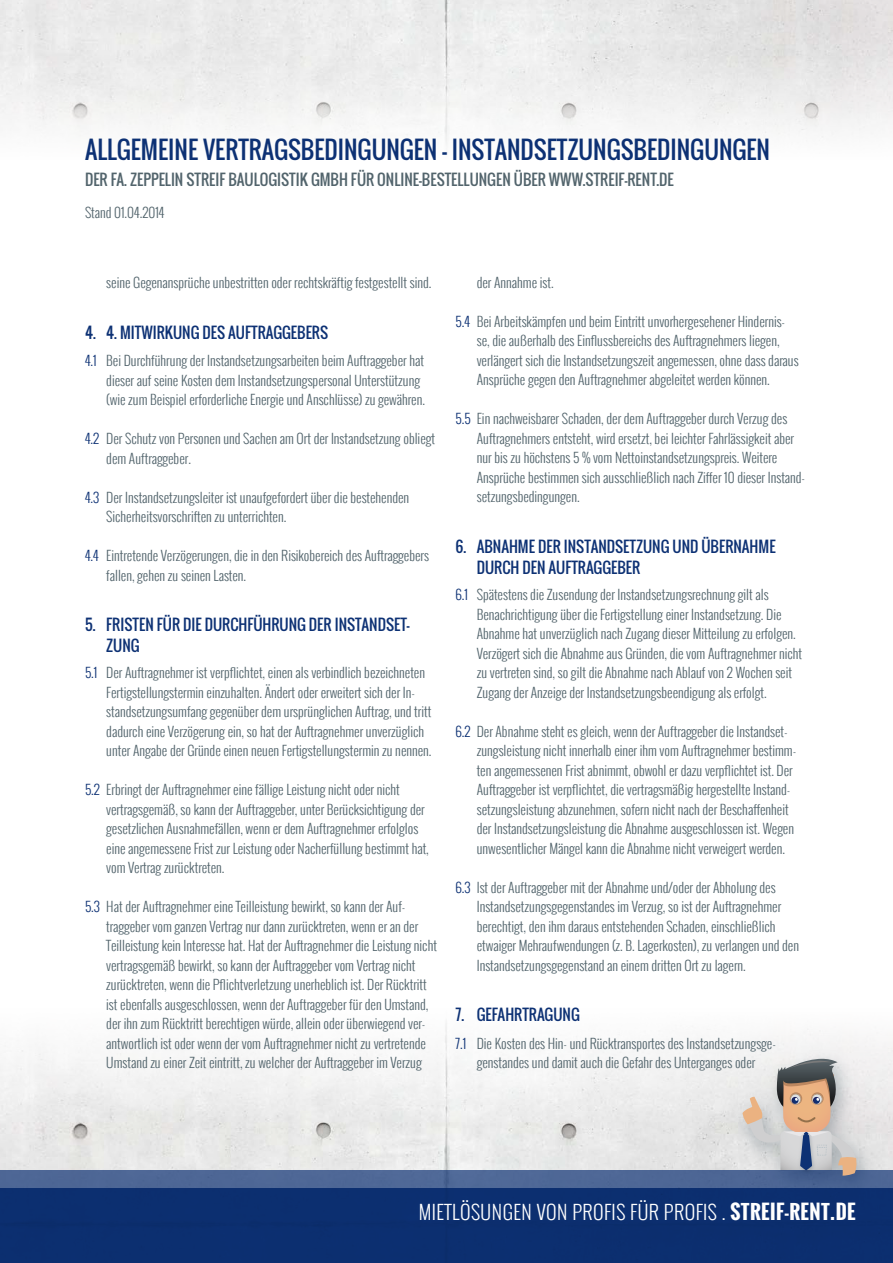
<style>
.page{position:relative;width:893px;height:1263px;background:#fff}
.page>*{position:absolute;margin:0;border:0;box-sizing:border-box;transform-origin:0 0}
.t1{font:24px "Oswald";color:#0d3174}
.t2{font:300 19.5px "Oswald";letter-spacing:.025em;color:#fff}
.t3{font:15px/21px "Oswald";color:#0d3174}
.t4{font:15px "Oswald";color:#52646c}
.t5{font:300 13.5px/19.5px "Oswald";color:#52646c}
.s1{color:#0d3174}
.s2{font-weight:700}
</style>
<div class="page">
<img style="left:0;top:1129px;width:693px;height:41px">
<div style="left:0;top:995px;width:893px;height:134px;background:linear-gradient(to bottom,#fff,#e8e8e7)"></div>
<img style="left:693px;top:1012px;width:200px;height:158px">
<svg style="left:0;top:1170px;width:893px;height:93px;background:#173876"></svg>
<img style="left:747px;top:1078px;width:120px;height:147px">
<svg style="left:742px;top:1056px;width:116px;height:120px;background:#c1b9b5"></svg>
<img style="left:0;top:0;width:893px;height:55px">
<div style="left:0;top:55px;width:893px;height:115px;background:linear-gradient(to bottom,#e7e7e7,#fff)"></div>
<h1 class="t1" style="left:85px;top:132px;width:687px">ALLGEMEINE VERTRAGSBEDINGUNGEN – INSTANDSETZUNGSBEDINGUNGEN</h1>
<p class="t4" style="left:85px;top:168px;width:590px">DER FA. ZEPPELIN STREIF BAULOGISTIK GMBH FÜR ONLINE-BESTELLUNGEN ÜBER WWW.STREIF-RENT.DE</p>
<p class="t5" style="left:85px;top:203px;width:81px">Stand 01.04.2014</p>
<p class="t5" style="left:106px;top:273px;width:327px">seine Gegenansprüche unbestritten oder rechtskräftig festgestellt sind.</p>
<p class="t3" style="left:85px;top:322px;width:245px">4. 4. MITWIRKUNG DES AUFTRAGGEBERS</p>
<p class="t5" style="left:106px;top:351px;width:320px;text-indent:-21px"><span class="s1">4.1</span> Bei Durchführung der Instandsetzungsarbeiten beim Auftraggeber hat dieser auf seine Kosten dem Instandsetzungspersonal Unterstützung (wie zum Beispiel erforderliche Energie und Anschlüsse) zu gewähren.</p>
<p class="t5" style="left:106px;top:429px;width:330px;text-indent:-21px"><span class="s1">4.2</span> Der Schutz von Personen und Sachen am Ort der Instandsetzung obliegt dem Auftraggeber.</p>
<p class="t5" style="left:106px;top:487px;width:304px;text-indent:-21px"><span class="s1">4.3</span> Der Instandsetzungsleiter ist unaufgefordert über die bestehenden<br>Sicherheitsvorschriften zu unterrichten.</p>
<p class="t5" style="left:106px;top:546px;width:324px;text-indent:-21px"><span class="s1">4.4</span> Eintretende Verzögerungen, die in den Risikobereich des Auftraggebers fallen, gehen zu seinen Lasten.</p>
<p class="t3" style="left:106px;top:614px;width:305px;text-indent:-21px">5. FRISTEN FÜR DIE DURCHFÜHRUNG DER INSTANDSET-<br>ZUNG</p>
<p class="t5" style="left:106px;top:663px;width:327px;text-indent:-21px"><span class="s1">5.1</span> Der Auftragnehmer ist verpflichtet, einen als verbindlich bezeichneten Fertigstellungstermin einzuhalten. Ändert oder erweitert sich der In&shy;standsetzungsumfang gegenüber dem ursprünglichen Auftrag, und tritt dadurch eine Verzögerung ein, so hat der Auftragnehmer unverzüglich unter Angabe der Gründe einen neuen Fertigstellungstermin zu nennen.</p>
<p class="t5" style="left:106px;top:780px;width:324px;text-indent:-21px"><span class="s1">5.2</span> Erbringt der Auftragnehmer eine fällige Leistung nicht oder nicht vertragsgemäß, so kann der Auftraggeber, unter Berücksichtigung der gesetzlichen Ausnahmefällen, wenn er dem Auftragnehmer erfolglos eine angemessene Frist zur Leistung oder Nacherfüllung bestimmt hat, vom Vertrag zurücktreten.</p>
<p class="t5" style="left:106px;top:897px;width:332px;text-indent:-21px"><span class="s1">5.3</span> Hat der Auftragnehmer eine Teilleistung bewirkt, so kann der Auf&shy;traggeber vom ganzen Vertrag nur dann zurücktreten, wenn er an der Teilleistung kein Interesse hat. Hat der Auftragnehmer die Leistung nicht vertragsgemäß bewirkt, so kann der Auftraggeber vom Vertrag nicht zurücktreten, wenn die Pflichtverletzung unerheblich ist. Der Rücktritt ist ebenfalls ausgeschlossen, wenn der Auftraggeber für den Umstand, der ihn zum Rücktritt berechtigen würde, allein oder überwiegend ver&shy;antwortlich ist oder wenn der vom Auftragnehmer nicht zu vertretende Umstand zu einer Zeit eintritt, zu welcher der Auftraggeber im Verzug</p>
<p class="t5" style="left:477px;top:272px;width:78px">der Annahme ist.</p>
<p class="t5" style="left:477px;top:311px;width:324px;text-indent:-21px"><span class="s1">5.4</span> Bei Arbeitskämpfen und beim Eintritt unvorhergesehener Hindernis&shy;se, die außerhalb des Einflussbereichs des Auftragnehmers liegen, verlängert sich die Instandsetzungszeit angemessen, ohne dass daraus Ansprüche gegen den Auftragnehmer abgeleitet werden können.</p>
<p class="t5" style="left:477px;top:409px;width:330px;text-indent:-21px"><span class="s1">5.5</span> Ein nachweisbarer Schaden, der dem Auftraggeber durch Verzug des Auftragnehmers entsteht, wird ersetzt, bei leichter Fahrlässigkeit aber nur bis zu höchstens 5 % vom Nettoinstandsetzungspreis. Weitere Ansprüche bestimmen sich ausschließlich nach Ziffer 10 dieser Instand&shy;setzungsbedingungen.</p>
<p class="t3" style="left:477px;top:536px;width:300px;text-indent:-21px">6. ABNAHME DER INSTANDSETZUNG UND ÜBERNAHME<br>DURCH DEN AUFTRAGGEBER</p>
<p class="t5" style="left:477px;top:585px;width:327px;text-indent:-21px"><span class="s1">6.1</span> Spätestens die Zusendung der Instandsetzungsrechnung gilt als Benachrichtigung über die Fertigstellung einer Instandsetzung. Die Abnahme hat unverzüglich nach Zugang dieser Mitteilung zu erfolgen.<br>Verzögert sich die Abnahme aus Gründen, die vom Auftragnehmer nicht zu vertreten sind, so gilt die Abnahme nach Ablauf von 2 Wochen seit Zugang der Anzeige der Instandsetzungsbeendigung als erfolgt.</p>
<p class="t5" style="left:477px;top:721px;width:321px;text-indent:-21px"><span class="s1">6.2</span> Der Abnahme steht es gleich, wenn der Auftraggeber die Instandset&shy;zungsleistung nicht innerhalb einer ihm vom Auftragnehmer bestimm&shy;ten angemessenen Frist abnimmt, obwohl er dazu verpflichtet ist. Der Auftraggeber ist verpflichtet, die vertragsmäßig hergestellte Instand&shy;setzungsleistung abzunehmen, sofern nicht nach der Beschaffenheit der Instandsetzungsleistung die Abnahme ausgeschlossen ist. Wegen unwesentlicher Mängel kann die Abnahme nicht verweigert werden.</p>
<p class="t5" style="left:477px;top:877px;width:324px;text-indent:-21px"><span class="s1">6.3</span> Ist der Auftraggeber mit der Abnahme und/oder der Abholung des Instandsetzungsgegenstandes im Verzug, so ist der Auftragnehmer berechtigt, den ihm daraus entstehenden Schaden, einschließlich etwaiger Mehraufwendungen (z. B. Lagerkosten), zu verlangen und den Instandsetzungsgegenstand an einem dritten Ort zu lagern.</p>
<p class="t3" style="left:455px;top:1004px;width:126px">7. GEFAHRTRAGUNG</p>
<p class="t5" style="left:455px;top:1033px;width:322px;text-align:center"><span class="s1">7.1</span> Die Kosten des Hin- und Rücktransportes des Instandsetzungsge&shy;genstandes und damit auch die Gefahr des Unterganges oder</p>
<h2 class="t2" style="left:419px;top:1198px;width:438px">MIETLÖSUNGEN VON PROFIS FÜR PROFIS . <span class="s2">STREIF-RENT.DE</span></h2>
</div>
